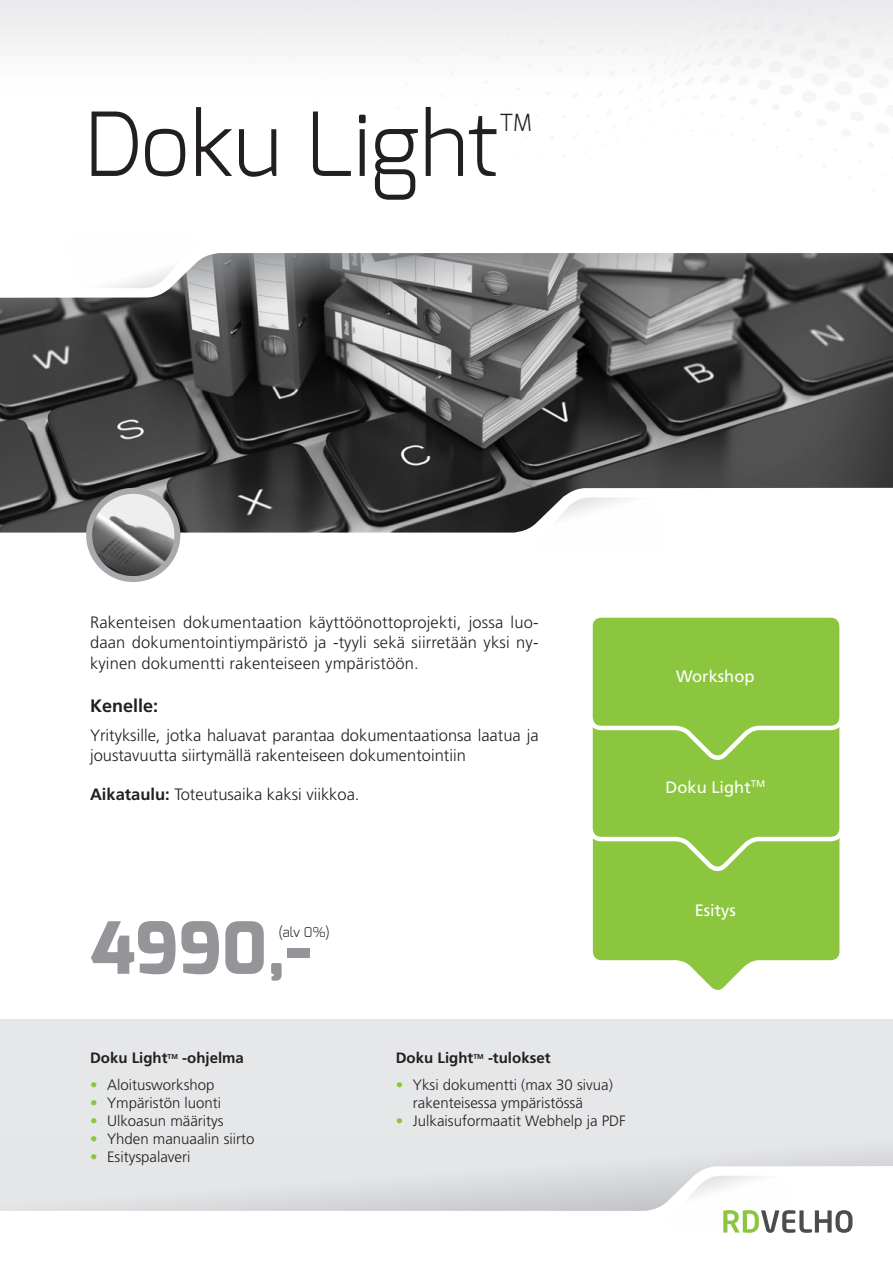
<style>
.page{position:relative;width:893px;height:1263px;background:#fff}
.page>*{position:absolute;margin:0;border:0;box-sizing:border-box;transform-origin:0 0}
.t1{font:300 88.05px "Exo";color:#231f20}
.t2{font:800 72px "Exo";color:#939598}
.t3{font:300 23.55px "Exo";color:#231f20}
.t4{font:700 18px "Frutiger";color:#231f20}
.t5{font:300 16.5px/19.8px "Frutiger";letter-spacing:.01em;color:#231f20}
.t6{font:16.5px "Frutiger";color:#fff}
.t7{font:300 15px/18px "Frutiger";color:#231f20}
.t8{font:700 15px "Frutiger";color:#231f20}
.t9{font:300 13.5px "Exo";color:#231f20}
.s1{font-weight:700}
.s2{color:#8bc63e}
</style>
<div class="page">
<div style="left:0;top:1019px;width:893px;height:192px;background:#e6e7e9"></div>
<svg style="left:592px;top:874px;width:248px;height:116px"></svg>
<div style="left:592px;top:763px;width:248px;height:111px;background:#8bc63e"></div>
<img style="left:0;top:335px;width:893px;height:153px">
<div style="left:0;top:0;width:893px;height:98px;background:#f5f5f6"></div>
<div style="left:133px;top:0;width:760px;height:17px;background:#ebebed"></div>
<svg style="left:122px;top:1166px;width:771px;height:61px"></svg>
<svg style="left:666px;top:1176px;width:186px;height:57px"></svg>
<svg style="left:0;top:298px;width:893px;height:37px;background:#666"></svg>
<svg style="left:0;top:253px;width:893px;height:45px;background:#838384"></svg>
<svg style="left:66px;top:253px;width:132px;height:35px"></svg>
<div style="left:71px;top:87px;width:479px;height:132px;background:#fff"></div>
<div style="left:592px;top:617px;width:248px;height:146px;background:#8bc63e"></div>
<svg style="left:0;top:488px;width:664px;height:94px"></svg>
<svg style="left:534px;top:497px;width:130px;height:56px"></svg>
<img style="left:89px;top:491px;width:88px;height:86px">
<div style="left:86px;top:488px;width:94px;height:94px;border:6px solid #a8a9ad;border-radius:50%"></div>
<p class="t1" style="left:84px;top:88px;width:417px">Doku Light</p>
<p class="t3" style="left:499px;top:107px;width:34px">TM</p>
<p class="t5" style="left:90px;top:612px;width:450px">Rakenteisen dokumentaation käyttöönottoprojekti, jossa luo&shy;daan dokumentointiympäristö ja -tyyli sekä siirretään yksi ny-</p>
<p class="t5" style="left:90px;top:654px;width:330px">kyinen dokumentti rakenteiseen ympäristöön.</p>
<p class="t4" style="left:90px;top:696px;width:70px">Kenelle:</p>
<p class="t5" style="left:90px;top:725px;width:450px">Yrityksille, jotka haluavat parantaa dokumentaationsa laatua ja joustavuutta siirtymällä rakenteiseen dokumentointiin</p>
<p class="t5" style="left:90px;top:784px;width:271px"><span class="s1">Aikataulu:</span> Toteutusaika kaksi viikkoa.</p>
<p class="t2" style="left:90px;top:902px;width:223px">4990,-</p>
<p class="t9" style="left:278px;top:923px;width:53px">(alv 0%)</p>
<p class="t8" style="left:90px;top:1049px;width:155px">Doku Light<sup>TM</sup> -ohjelma</p>
<p class="t7" style="left:90px;top:1075px;width:126px"><span class="s2">•</span> Aloitusworkshop</p>
<p class="t7" style="left:90px;top:1093px;width:133px"><span class="s2">•</span> Ympäristön luonti</p>
<p class="t7" style="left:90px;top:1111px;width:135px"><span class="s2">•</span> Ulkoasun määritys</p>
<p class="t7" style="left:90px;top:1129px;width:166px"><span class="s2">•</span> Yhden manuaalin siirto</p>
<p class="t7" style="left:90px;top:1147px;width:102px"><span class="s2">•</span> Esityspalaveri</p>
<p class="t8" style="left:396px;top:1049px;width:156px">Doku Light<sup>TM</sup> -tulokset</p>
<p class="t7" style="left:413px;top:1075px;width:202px;text-indent:-17px"><span class="s2">•</span> Yksi dokumentti (max 30 sivua) rakenteisessa ympäristössä</p>
<p class="t7" style="left:396px;top:1111px;width:232px"><span class="s2">•</span> Julkaisuformaatit Webhelp ja PDF</p>
<p class="t6" style="left:676px;top:666px;width:80px">Workshop</p>
<p class="t6" style="left:665px;top:777px;width:101px">Doku Light<sup>TM</sup></p>
<p class="t6" style="left:695px;top:900px;width:43px">Esitys</p>
</div>
